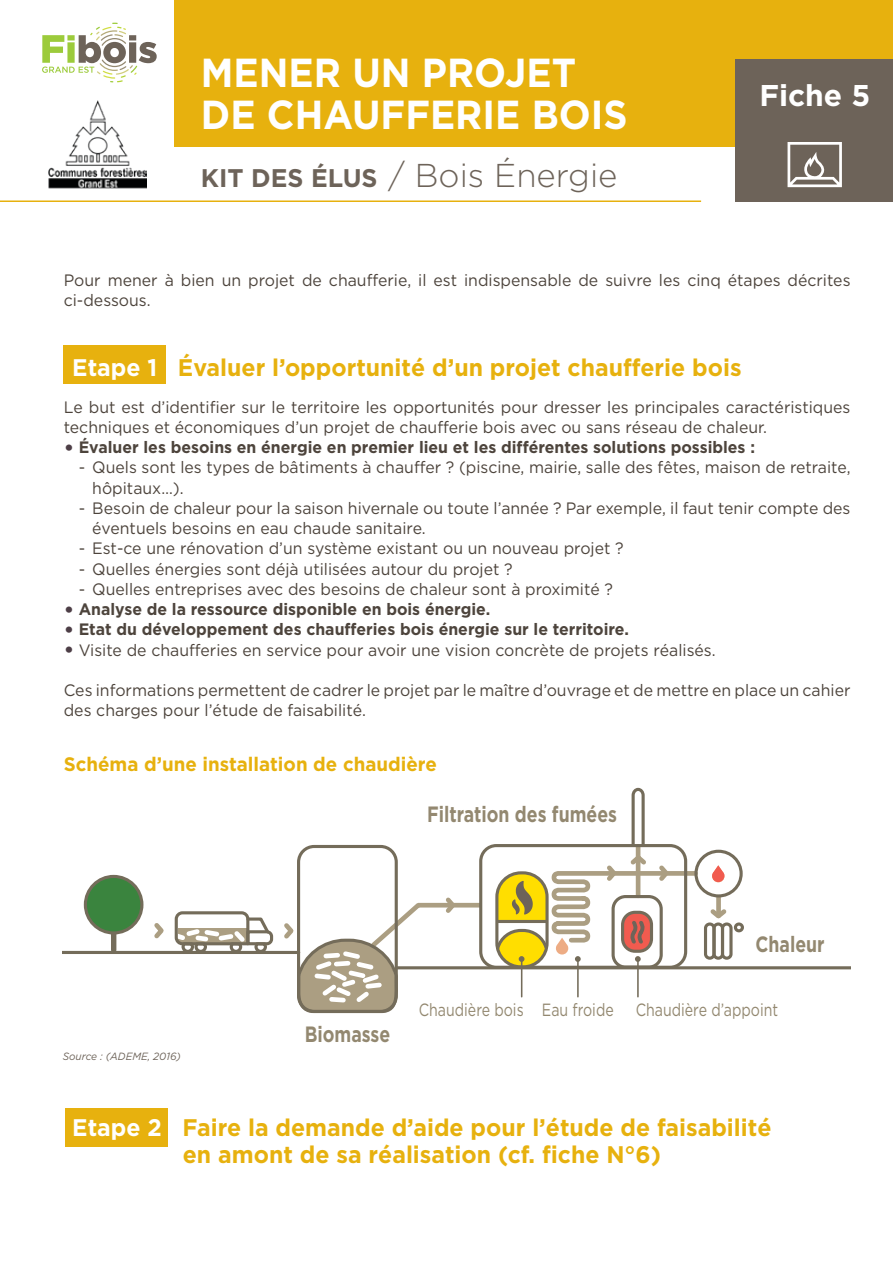
<style>
.page{position:relative;width:893px;height:1263px;background:#fff}
.page>*{position:absolute;margin:0;border:0;box-sizing:border-box;transform-origin:0 0}
.Grd_Titre{font:700 40.5px/42px "Gotham HTF";color:#fff;scale:.93 1}
.t1{font:300 33px "Gotham HTF";color:#6d6359}
.t2{font:700 30px "Gotham HTF";color:#fff}
.t3{font:700 25.5px "Gotham HTF";color:#6d6359}
.Sous_titre{font:700 24px/27px "Gotham HTF";color:#e7b10e;text-align:center;scale:.96 1}
.t4{font:700 22.05px "Gotham HTF";color:#938870;scale:.8 1}
.Titre_Tableau{font:700 19.5px "Gotham HTF";color:#e7b10e;scale:.96 1}
.t5{font:17.7px "Gotham HTF";color:#938870;scale:.8 1}
.Texte{font:16.5px/20.2px "Gotham HTF";color:#4d443c;scale:.96 1}
.Texte-2{font:700 16.5px "Gotham HTF";color:#4d443c;scale:.96 1}
.legende{font:italic 10.5px "Gotham HTF";color:#6d6359;scale:.96 1}
.s1{color:#fff}
.s2{font-size:21px;color:#4d3e46}
.s3{font-weight:700;font-size:21px;color:#4d3e46}
</style>
<div class="page">
<img style="left:49px;top:100px;width:98px;height:89px">
<div style="left:174px;top:0;width:719px;height:147px;background:#e7b10e"></div>
<svg style="left:42px;top:23px;width:115px;height:59px"></svg>
<hr style="left:0;top:200px;width:701px;height:2px;background:#e7b10e">
<div style="left:735px;top:60px;width:157px;height:142px;background:#6d6359"></div>
<svg style="left:787px;top:142px;width:55px;height:45px"></svg>
<div style="left:64px;top:346px;width:102px;height:38px;background:#e7b10e"></div>
<div style="left:66px;top:1109px;width:102px;height:38px;background:#e7b10e"></div>
<div style="left:716px;top:897px;width:5px;height:19px;background:#ab9e82"></div>
<svg style="left:710px;top:905px;width:17px;height:14px"></svg>
<hr style="left:63px;top:951px;width:236px;height:3px;background:#746c5a">
<hr style="left:396px;top:966px;width:454px;height:3px;background:#746c5a">
<hr style="left:521px;top:959px;width:1px;height:38px;background:#746c5a">
<hr style="left:577px;top:959px;width:2px;height:38px;background:#746c5a">
<hr style="left:637px;top:959px;width:2px;height:38px;background:#746c5a">
<div style="left:297px;top:845px;width:101px;height:168px;border:3px solid #746c5a;border-radius:16px"></div>
<div style="left:694px;top:850px;width:49px;height:47px;border:3px solid #746c5a;border-radius:50%"></div>
<div style="left:734px;top:922px;width:10px;height:10px;border:3px solid #746c5a;border-radius:50%"></div>
<div style="left:721px;top:922px;width:12px;height:38px;border:3px solid #746c5a;border-radius:4px"></div>
<div style="left:712px;top:922px;width:12px;height:38px;border:3px solid #746c5a;border-radius:4px"></div>
<div style="left:704px;top:922px;width:12px;height:38px;border:3px solid #746c5a;border-radius:4px"></div>
<svg style="left:712px;top:865px;width:12px;height:17px"></svg>
<div style="left:85px;top:876px;width:57px;height:57px;background:#3a843e;border-radius:50%"></div>
<div style="left:84px;top:875px;width:59px;height:59px;border:3px solid #746c5a;border-radius:50%"></div>
<svg style="left:111px;top:933px;width:5px;height:18px"></svg>
<svg style="left:494px;top:787px;width:206px;height:180px"></svg>
<svg style="left:150px;top:893px;width:334px;height:121px"></svg>
<p class="Grd_Titre" style="left:201px;top:50px;width:460px">MENER UN PROJET<br>DE CHAUFFERIE BOIS</p>
<p class="t3" style="left:201px;top:163px;width:178px">KIT DES ÉLUS</p>
<p class="t1" style="left:388px;top:157px;width:231px">/ Bois Énergie</p>
<p class="t2" style="left:759px;top:78px;width:112px">Fiche 5</p>
<p class="Texte" style="left:64px;top:270px;width:821px">Pour mener à bien un projet de chaufferie, il est indispensable de suivre les cinq étapes décrites ci-dessous.</p>
<p class="Sous_titre" style="left:72px;top:353px;width:699px"><span class="s1">Etape 1</span> Évaluer l’opportunité d’un projet chaufferie bois</p>
<p class="Texte" style="left:64px;top:396px;width:821px">Le but est d’identifier sur le territoire les opportunités pour dresser les principales caractéristiques techniques et économiques d’un projet de chaufferie bois avec ou sans réseau de chaleur.</p>
<p class="Texte-2" style="left:64px;top:438px;width:721px"><span class="s2">•</span> Évaluer les besoins en énergie en premier lieu et les différentes solutions possibles :</p>
<p class="Texte" style="left:92px;top:457px;width:791px;text-indent:-14px">- Quels sont les types de bâtiments à chauffer ? (piscine, mairie, salle des fêtes, maison de retraite, hôpitaux…).</p>
<p class="Texte" style="left:92px;top:498px;width:791px;text-indent:-14px">- Besoin de chaleur pour la saison hivernale ou toute l’année ? Par exemple, il faut tenir compte des éventuels besoins en eau chaude sanitaire.</p>
<p class="Texte" style="left:79px;top:538px;width:569px">- Est-ce une rénovation d’un système existant ou un nouveau projet ?</p>
<p class="Texte" style="left:79px;top:558px;width:454px">- Quelles énergies sont déjà utilisées autour du projet ?</p>
<p class="Texte" style="left:79px;top:579px;width:558px">- Quelles entreprises avec des besoins de chaleur sont à proximité ?</p>
<p class="Texte-2" style="left:64px;top:600px;width:446px"><span class="s2">•</span> Analyse de la ressource disponible en bois énergie.</p>
<p class="Texte-2" style="left:64px;top:620px;width:590px"><span class="s2">•</span> Etat du développement des chaufferies bois énergie sur le territoire.</p>
<p class="Texte" style="left:64px;top:639px;width:681px"><span class="s3">•</span> Visite de chaufferies en service pour avoir une vision concrète de projets réalisés.</p>
<p class="Texte" style="left:64px;top:680px;width:821px">Ces informations permettent de cadrer le projet par le maître d’ouvrage et de mettre en place un cahier des charges pour l’étude de faisabilité.</p>
<p class="Titre_Tableau" style="left:64px;top:753px;width:390px">Schéma d’une installation de chaudière</p>
<p class="t4" style="left:427px;top:801px;width:239px">Filtration des fumées</p>
<p class="t4" style="left:755px;top:931px;width:88px">Chaleur</p>
<p class="legende" style="left:63px;top:1050px;width:125px">Source : (ADEME, 2016)</p>
<p class="t4" style="left:305px;top:1021px;width:108px">Biomasse</p>
<p class="t5" style="left:419px;top:1000px;width:451px">Chaudière bois Eau froide Chaudière d’appoint</p>
<p class="Sous_titre" style="left:72px;top:1113px;width:730px"><span class="s1">Etape 2</span> Faire la demande d’aide pour l’étude de faisabilité en amont de sa réalisation (cf. fiche N°6)</p>
</div>
